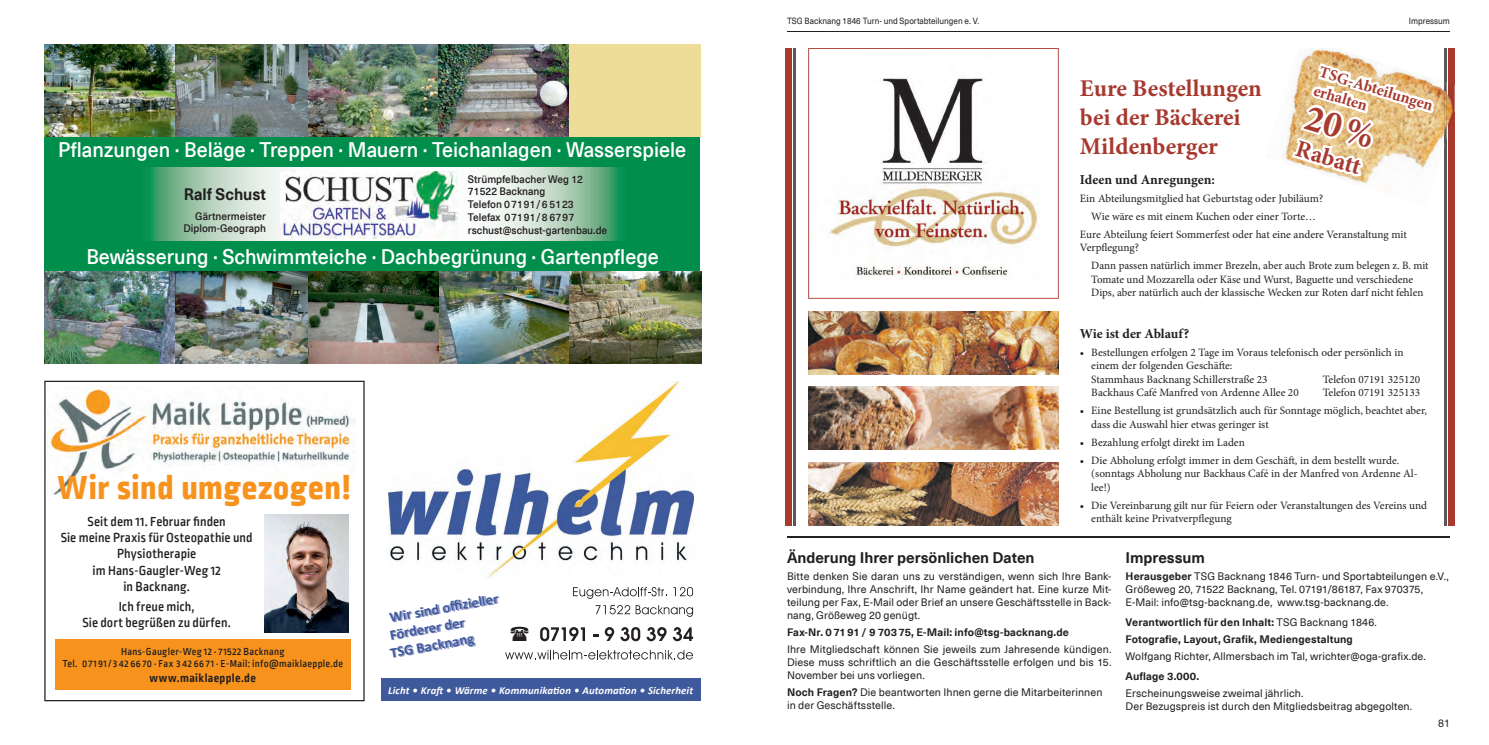
<style>
.page{position:relative;width:1489px;height:745px;background:#fff}
.page>*{position:absolute;margin:0;border:0;box-sizing:border-box;transform-origin:0 0}
.t1{font:800 35px "Ropa Sans PTT";letter-spacing:.02em;color:#f7931d;scale:1.05 1}
.t2{font:700 24px/28.9px "Minion Pro";color:#a7392f}
.t3{font:500 20.62px "Neue Haas Unica Pro";color:#fff;scale:.95 1}
.t4{font:700 16.25px "Neue Haas Unica Pro";color:#231f20;scale:.95 1}
.t5{font:700 16px/19.1px "Minion Pro";color:#a7392f}
.t6{font:700 15px "Neue Haas Unica Pro";letter-spacing:-.005em;color:#231f20}
.t7{font:700 14.62px/17.5px "Calibri";color:#3f599d}
.t8{font:500 13.75px/16.2px "Ropa Sans PTT";letter-spacing:.005em;color:#231f20;text-align:center}
.t9{font:700 13.62px "Minion Pro";color:#231f20}
.t10{font:700 12.5px "Ropa Sans PTT";letter-spacing:.03em;color:#231f20}
.t11{font:11.25px/13.5px "Minion Pro";color:#231f20}
.t12{font:italic 700 10.75px "Calibri";letter-spacing:.01em;color:#fff}
.t13{font:10.62px/13.1px "Neue Haas Unica Pro";letter-spacing:.01em;color:#231f20}
.t14{font:700 10.62px/16.6px "Neue Haas Unica Pro";letter-spacing:.01em;color:#231f20}
.t15{font:500 10.62px/12.8px "Neue Haas Unica Pro";color:#231f20;scale:.95 1}
.t16{font:500 10.62px/12.5px "Ropa Sans PTT";letter-spacing:.03em;color:#231f20;text-align:center}
.t17{font:10.62px "Helvetica Neue LT";color:#231f20}
.t18{font:8.75px "Neue Haas Unica Pro";color:#231f20;scale:.93 1}
.s1{font-weight:700}
.s2{font-weight:400}
</style>
<div class="page">
<hr style="left:787px;top:31px;width:662px;height:1px;background:#231f20">
<hr style="left:787px;top:536px;width:662px;height:1px;background:#231f20">
<svg style="left:808px;top:48px;width:250px;height:250px"></svg>
<img style="left:808px;top:311px;width:250px;height:63px">
<img style="left:808px;top:386px;width:250px;height:63px">
<img style="left:808px;top:462px;width:250px;height:63px">
<div style="left:785px;top:48px;width:6px;height:477px;background:#a7392f"></div>
<hr style="left:793px;top:48px;width:2px;height:477px;background:#57585a">
<div style="left:1447px;top:48px;width:7px;height:477px;background:#a7392f"></div>
<hr style="left:1443px;top:48px;width:3px;height:477px;background:#57585a">
<img style="left:1282px;top:48px;width:165px;height:158px">
<img style="left:1454px;top:85px;width:1px;height:28px">
<img style="left:1447px;top:83px;width:6px;height:51px">
<img style="left:1443px;top:82px;width:3px;height:64px">
<img style="left:388px;top:381px;width:305px;height:196px">
<div style="left:381px;top:678px;width:319px;height:22px;background:#3f599d"></div>
<svg style="left:540px;top:627px;width:45px;height:13px"></svg>
<svg style="left:594px;top:627px;width:20px;height:13px"></svg>
<svg style="left:620px;top:627px;width:20px;height:13px"></svg>
<svg style="left:646px;top:627px;width:20px;height:13px"></svg>
<svg style="left:672px;top:627px;width:21px;height:13px"></svg>
<svg style="left:505px;top:650px;width:188px;height:9px"></svg>
<svg style="left:573px;top:587px;width:91px;height:11px"></svg>
<svg style="left:673px;top:587px;width:20px;height:9px"></svg>
<svg style="left:595px;top:605px;width:98px;height:11px"></svg>
<div style="left:45px;top:136px;width:655px;height:135px;background:#008e4c"></div>
<svg style="left:149px;top:168px;width:470px;height:72px;background:#b8d7c3"></svg>
<img style="left:280px;top:171px;width:177px;height:67px">
<img style="left:44px;top:44px;width:525px;height:92px">
<div style="left:569px;top:44px;width:132px;height:92px;background:#ed9"></div>
<img style="left:44px;top:271px;width:657px;height:92px">
<svg style="left:44px;top:380px;width:320px;height:320px"></svg>
<svg style="left:1291px;top:63px;width:142px;height:113px"></svg>
<h3 class="t3" style="left:58px;top:137px;width:662px">Pflanzungen · Beläge · Treppen · Mauern · Teichanlagen · Wasserspiele</h3>
<p class="t15" style="left:468px;top:173px;width:148px">Strümpfelbacher Weg 12<br>71522 Backnang<br>Telefon 07191/6 5123<br>Telefax 07191/8 67 97 rschust@schust-gartenbau.de</p>
<h3 class="t4" style="left:184px;top:184px;width:88px">Ralf Schust</h3>
<p class="t15" style="left:183px;top:209px;width:88px;text-align:right">Gärtnermeister<br>Diplom-Geograph</p>
<h3 class="t3" style="left:86px;top:244px;width:604px">Bewässerung · Schwimmteiche · Dachbegrünung · Gartenpflege</h3>
<h1 class="t1" style="left:57px;top:466px;width:280px">Wir sind umgezogen!</h1>
<p class="t8" style="left:61px;top:513px;width:193px">Seit dem 11. Februar finden<br>Sie meine Praxis für Osteopathie und<br>Physiotherapie<br>im Hans-Gaugler-Weg 12<br>in Backnang.</p>
<p class="t8" style="left:82px;top:598px;width:150px">Ich freue mich,<br>Sie dort begrüßen zu dürfen.</p>
<p class="t16" style="left:62px;top:645px;width:282px">Hans-Gaugler-Weg 12 · 71522 Backnang<br>Tel. 07191 / 3 42 66 70 · Fax 3 42 66 71 · E-Mail: info@maiklaepple.de</p>
<p class="t10" style="left:150px;top:670px;width:108px">www.maiklaepple.de</p>
<p class="t7" style="left:382px;top:609px;width:117px;text-indent:6px;rotate:-10deg">Wir sind offi zieller<br>Förderer der<br>TSG Backnang</p>
<p class="t12" style="left:388px;top:682px;width:306px">Licht • Kraft • Wärme • Kommunikation • Automation • Sicherheit</p>
<p class="t18" style="left:787px;top:15px;width:208px">TSG Backnang 1846 Turn- und Sportabteilungen e. V.</p>
<p class="t18" style="left:1408px;top:15px;width:46px">Impressum</p>
<h3 class="t5" style="left:1322px;top:62px;width:119px;rotate:17deg">TSG-Abteilungen erhalten</h3>
<h2 class="t2" style="left:1300px;top:134px;width:69px;rotate:17deg">Rabatt</h2>
<h2 class="t2" style="left:1079px;top:73px;width:183px">Eure Bestellungen bei der Bäckerei<br>Mildenberger</h2>
<p class="t9" style="left:1079px;top:169px;width:136px">Ideen und Anregungen:</p>
<p class="t11" style="left:1079px;top:191px;width:245px">Ein Abteilungsmitglied hat Geburtstag oder Jubiläum?</p>
<p class="t11" style="left:1091px;top:209px;width:226px">Wie wäre es mit einem Kuchen oder einer Torte…</p>
<p class="t11" style="left:1079px;top:227px;width:328px">Eure Abteilung feiert Sommerfest oder hat eine andere Veranstaltung mit</p>
<p class="t11" style="left:1091px;top:238px;width:339px;line-height:18px;text-indent:-11px">Verpflegung?<br>Dann passen natürlich immer Brezeln, aber auch Brote zum belegen z. B. mit</p>
<p class="t11" style="left:1091px;top:272px;width:333px">Tomate und Mozzarella oder Käse und Wurst, Baguette und verschiedene<br>Dips, aber natürlich auch der klassische Wecken zur Roten darf nicht fehlen</p>
<p class="t9" style="left:1079px;top:323px;width:111px">Wie ist der Ablauf?</p>
<p class="t11" style="left:1091px;top:345px;width:314px;text-indent:-11px">• Bestellungen erfolgen 2 Tage im Voraus telefonisch oder persönlich in einem der folgenden Geschäfte:<br>Stammhaus Backnang Schillerstraße 23</p>
<p class="t11" style="left:1322px;top:372px;width:99px">Telefon 07191 325120</p>
<p class="t11" style="left:1091px;top:386px;width:209px">Backhaus Café Manfred von Ardenne Allee 20</p>
<p class="t11" style="left:1322px;top:386px;width:99px">Telefon 07191 325133</p>
<p class="t11" style="left:1091px;top:404px;width:337px;text-indent:-11px">• Eine Bestellung ist grundsätzlich auch für Sonntage möglich, beachtet aber, dass die Auswahl hier etwas geringer ist</p>
<p class="t11" style="left:1079px;top:435px;width:166px">• Bezahlung erfolgt direkt im Laden</p>
<p class="t11" style="left:1091px;top:453px;width:328px;text-indent:-11px">• Die Abholung erfolgt immer in dem Geschäft, in dem bestellt wurde. (sonntags Abholung nur Backhaus Café in der Manfred von Ardenne Al&shy;lee!)</p>
<p class="t11" style="left:1091px;top:498px;width:337px;text-indent:-11px">• Die Vereinbarung gilt nur für Feiern oder Veranstaltungen des Vereins und enthält keine Privatverpflegung</p>
<h3 class="t6" style="left:787px;top:548px;width:249px">Änderung Ihrer persönlichen Daten</h3>
<p class="t13" style="left:787px;top:569px;width:326px;text-align:justify">Bitte denken Sie daran uns zu verständigen, wenn sich Ihre Bank&shy;verbindung, Ihre Anschrift, Ihr Name geändert hat. Eine kurze Mit&shy;teilung per Fax, E-Mail oder Brief an unsere Geschäftsstelle in Back&shy;nang, Größeweg 20 genügt.</p>
<p class="t14" style="left:787px;top:623px;width:283px">Fax-Nr. 0 71 91 / 9 703 75, E-Mail: info@tsg-backnang.de</p>
<p class="t13" style="left:787px;top:642px;width:326px;text-align:justify">Ihre Mitgliedschaft können Sie jeweils zum Jahresende kündigen.<br>Diese muss schriftlich an die Geschäftsstelle erfolgen und bis 15.<br>November bei uns vorliegen.</p>
<p class="t13" style="left:787px;top:685px;width:317px"><span class="s1">Noch Fragen?</span> Die beantworten Ihnen gerne die Mitarbeiterinnen in der Geschäftsstelle.</p>
<h3 class="t6" style="left:1125px;top:548px;width:81px">Impressum</h3>
<p class="t13" style="left:1125px;top:569px;width:324px"><span class="s1">Herausgeber</span> TSG Backnang 1846 Turn- und Sportabteilungen e.V.,<br>Größeweg 20, 71522 Backnang, Tel. 07191/86187, Fax 970375,<br>E-Mail: info@tsg-backnang.de, www.tsg-backnang.de.</p>
<p class="t14" style="left:1125px;top:614px;width:253px">Verantwortlich für den Inhalt: <span class="s2">TSG Backnang 1846.<br></span>Fotografie, Layout, Grafik, Mediengestaltung</p>
<p class="t13" style="left:1125px;top:649px;width:302px">Wolfgang Richter, Allmersbach im Tal, wrichter@oga-grafix.de.</p>
<p class="t14" style="left:1125px;top:667px;width:75px">Auflage 3.000.</p>
<p class="t13" style="left:1125px;top:686px;width:288px">Erscheinungsweise zweimal jährlich.<br>Der Bezugspreis ist durch den Mitgliedsbeitrag abgegolten.</p>
<p class="t17" style="left:1437px;top:716px;width:13px">81</p>
</div>
